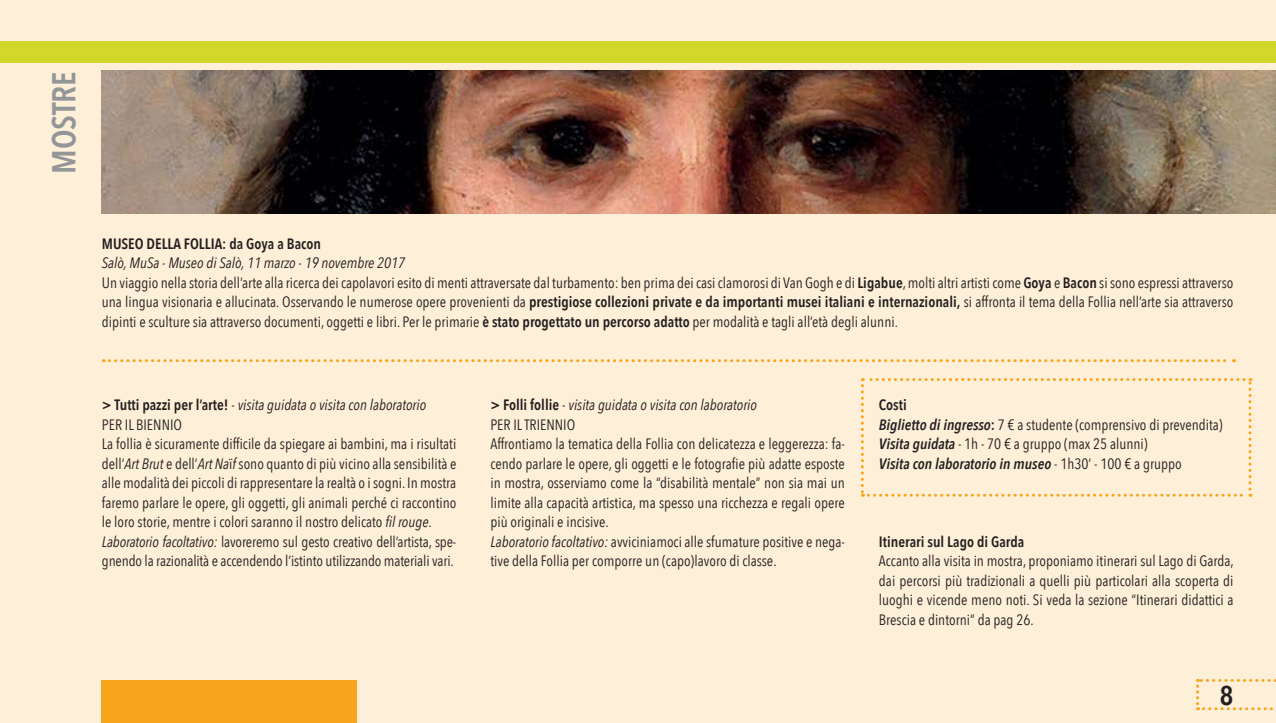
<style>
.page{position:relative;width:1276px;height:723px;background:#fff}
.page>*{position:absolute;margin:0;border:0;box-sizing:border-box;transform-origin:0 0}
.t1{font:600 33px "Avenir Next Condensed";color:#939598}
.t2{font:600 27px "Avenir Next Condensed";color:#231f20}
.t3{font:15px/19.5px "Avenir Next Condensed";color:#231f20}
.t4{font:600 15px "Avenir Next Condensed";color:#231f20}
.s1{font-style:italic}
.s2{font-weight:600}
.s3{font-weight:600;font-style:italic}
</style>
<div class="page">
<div style="left:0;top:0;width:1276px;height:722px;background:#feefd8"></div>
<div style="left:0;top:42px;width:1276px;height:21px;background:#d5d62a"></div>
<div style="left:102px;top:680px;width:255px;height:43px;background:#f9a51b"></div>
<img style="left:102px;top:70px;width:1174px;height:144px">
<svg style="left:103px;top:359px;width:1131px;height:3px"></svg>
<svg style="left:861px;top:378px;width:390px;height:119px"></svg>
<svg style="left:1196px;top:679px;width:80px;height:31px"></svg>
<h1 class="t1" style="left:35px;top:174px;width:104px;rotate:-90deg">MOSTRE</h1>
<p class="t4" style="left:102px;top:230px;width:221px">MUSEO DELLA FOLLIA: da Goya a Bacon</p>
<p class="t3" style="left:102px;top:252px;width:1133px"><span class="s1">Salò, MuSa - Museo di Salò, 11 marzo - 19 novembre 2017<br></span>Un viaggio nella storia dell’arte alla ricerca dei capolavori esito di menti attraversate dal turbamento: ben prima dei casi clamorosi di Van Gogh e di <span class="s2">Ligabue</span>, molti altri artisti come <span class="s2">Goya</span> e <span class="s2">Bacon</span> si sono espressi attraverso una lingua visionaria e allucinata. Osservando le numerose opere provenienti da <span class="s2">prestigiose collezioni private e da importanti musei italiani e internazionali,</span> si affronta il tema della Follia nell’arte sia attraverso dipinti e sculture sia attraverso documenti, oggetti e libri. Per le primarie <span class="s2">è stato progettato un percorso adatto</span> per modalità e tagli all’età degli alunni.</p>
<p class="t3" style="left:102px;top:394px;width:356px"><span class="s2">&gt; Tutti pazzi per l’arte!</span> - <span class="s1">visita guidata o visita con laboratorio<br></span>PER IL BIENNIO<br>La follia è sicuramente difficile da spiegare ai bambini, ma i risultati dell’<span class="s1">Art Brut</span> e dell’<span class="s1">Art Na</span>ï<span class="s1">f</span> sono quanto di più vicino alla sensibilità e alle modalità dei piccoli di rappresentare la realtà o i sogni. In mostra faremo parlare le opere, gli oggetti, gli animali perché ci raccontino le loro storie, mentre i colori saranno il nostro delicato <span class="s1">fil rouge</span>.<br><span class="s1">Laboratorio facoltativo:</span> lavoreremo sul gesto creativo dell’artista, spe&shy;gnendo la razionalità e accendendo l’istinto utilizzando materiali vari.</p>
<p class="t3" style="left:490px;top:394px;width:356px"><span class="s2">&gt; Folli follie</span> - <span class="s1">visita guidata o visita con laboratorio<br></span>PER IL TRIENNIO<br>Affrontiamo la tematica della Follia con delicatezza e leggerezza: fa&shy;cendo parlare le opere, gli oggetti e le fotografie più adatte esposte in mostra, osserviamo come la “disabilità mentale” non sia mai un limite alla capacità artistica, ma spesso una ricchezza e regali opere più originali e incisive.<br><span class="s1">Laboratorio facoltativo:</span> avviciniamoci alle sfumature positive e nega&shy;tive della Follia per comporre un (capo)lavoro di classe.</p>
<p class="t3" style="left:879px;top:394px;width:345px"><span class="s2">Costi<br></span><span class="s3">Biglietto di ingresso</span><span class="s2">:</span> 7 € a studente (comprensivo di prevendita)<br><span class="s3">Visita guidata</span> - 1h - 70 € a gruppo (max 25 alunni)<br><span class="s3">Visita con laboratorio in museo</span> - 1h30’ - 100 € a gruppo</p>
<p class="t4" style="left:879px;top:528px;width:147px">Itinerari sul Lago di Garda</p>
<p class="t3" style="left:879px;top:550px;width:356px;text-align:justify">Accanto alla visita in mostra, proponiamo itinerari sul Lago di Garda, dai percorsi più tradizionali a quelli più particolari alla scoperta di luoghi e vicende meno noti. Si veda la sezione “Itinerari didattici a Brescia e dintorni” da pag 26.</p>
<h2 class="t2" style="left:1220px;top:672px;width:15px">8</h2>
</div>
